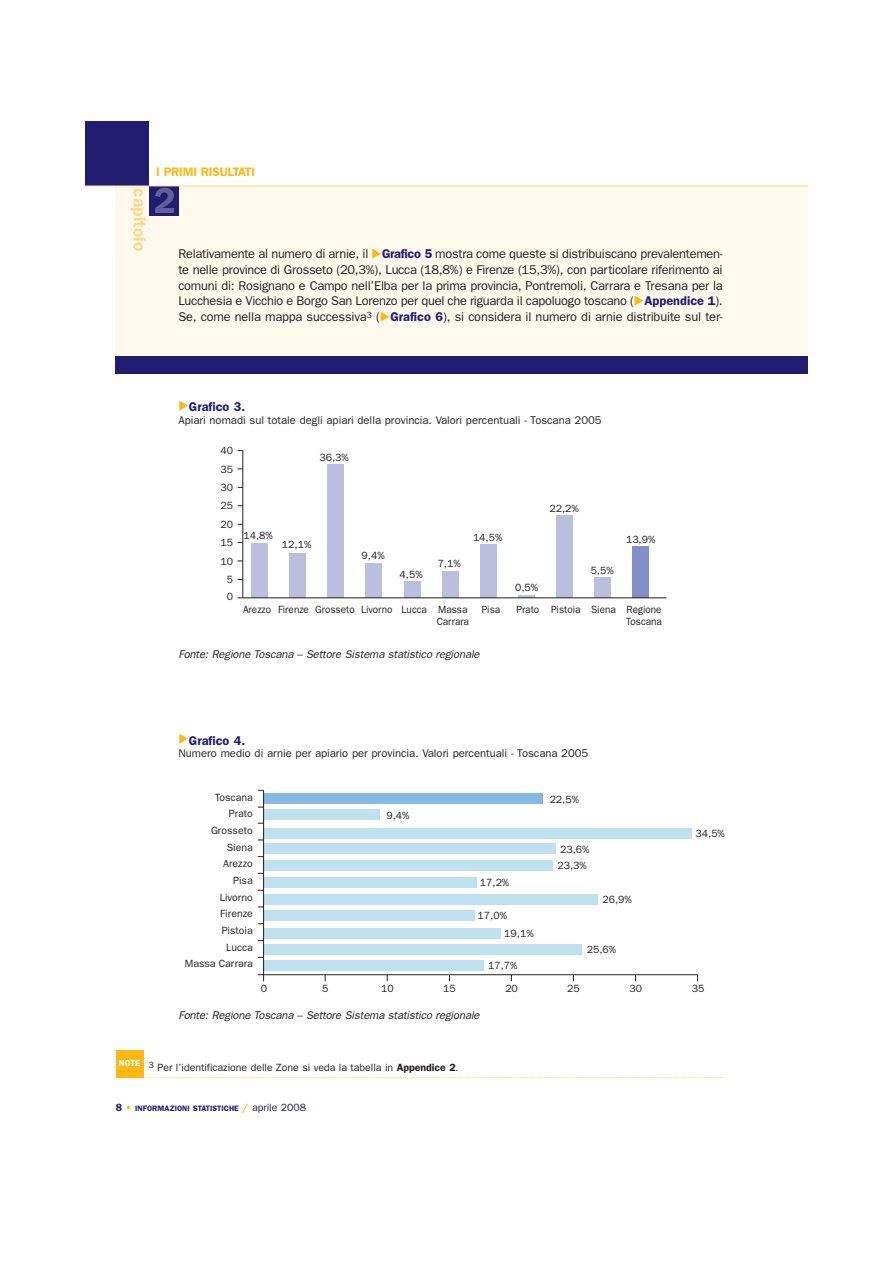
<style>
.page{position:relative;width:893px;height:1263px;background:#fff}
.page>*{position:absolute;margin:0;border:0;box-sizing:border-box;transform-origin:0 0}
.t1{font:600 36.3px "Franklin Gothic";color:#635f99}
.t2{font:600 17.4px "Franklin Gothic";color:#fed88f}
.t3{font:12.75px/15.8px "Franklin Gothic";letter-spacing:-.01em;color:#231f20;text-align:justify}
.t4{font:600 12.75px "Franklin Gothic";color:#201c70}
.t5{font:600 12.3px "Franklin Gothic";letter-spacing:-.01em;color:#fcb814}
.t6{font:11.25px "Franklin Gothic";color:#231f20}
.t7{font:italic 11.25px "Franklin Gothic";letter-spacing:-.01em;color:#231f20}
.t8{font:10.5px/16.6px "Franklin Gothic";color:#231f20}
.t9{font:10.5px/12px "Franklin Gothic";color:#231f20;text-align:right;scale:.95 1}
.t10{font:600 8.7px "Franklin Gothic";color:#fff}
.t11{font:600 7.8px "Franklin Gothic";color:#201c70}
.s1{font-weight:600;color:#201c70}
.s2{font-weight:600}
.s3{font-size:10.5px}
.s4{font-weight:400;font-size:10.5px;color:#fcb814}
.s5{font-size:10.5px;color:#fcb814}
.s6{font-weight:400;font-size:10.5px}
</style>
<div class="page">
<div style="left:116px;top:186px;width:692px;height:178px;background:#fef9ed"></div>
<div style="left:85px;top:121px;width:64px;height:65px;background:#201c70"></div>
<div style="left:116px;top:356px;width:692px;height:17px;background:#201c70"></div>
<div style="left:149px;top:186px;width:30px;height:30px;background:#201c70"></div>
<hr style="left:85px;top:186px;width:723px;height:1px;background:#fed88f">
<div style="left:251px;top:543px;width:17px;height:55px;background:#babfe0"></div>
<div style="left:289px;top:553px;width:17px;height:45px;background:#babfe0"></div>
<div style="left:365px;top:563px;width:17px;height:35px;background:#babfe0"></div>
<div style="left:404px;top:582px;width:16px;height:16px;background:#babfe0"></div>
<div style="left:442px;top:572px;width:16px;height:26px;background:#babfe0"></div>
<div style="left:556px;top:516px;width:17px;height:82px;background:#babfe0"></div>
<div style="left:594px;top:577px;width:17px;height:21px;background:#babfe0"></div>
<div style="left:633px;top:547px;width:16px;height:51px;background:#838fc7"></div>
<svg style="left:518px;top:596px;width:17px;height:2px"></svg>
<div style="left:480px;top:544px;width:17px;height:54px;background:#babfe0"></div>
<div style="left:327px;top:464px;width:17px;height:134px;background:#babfe0"></div>
<hr style="left:238px;top:598px;width:428px;height:1px;background:#231f20">
<hr style="left:243px;top:451px;width:1px;height:147px;background:#231f20">
<div style="left:263px;top:810px;width:117px;height:10px;background:#bee0ef"></div>
<div style="left:263px;top:794px;width:280px;height:10px;background:#85bae4"></div>
<div style="left:263px;top:828px;width:428px;height:10px;background:#bee0ef"></div>
<div style="left:263px;top:844px;width:293px;height:10px;background:#bee0ef"></div>
<div style="left:263px;top:860px;width:289px;height:11px;background:#bee0ef"></div>
<div style="left:263px;top:878px;width:214px;height:10px;background:#bee0ef"></div>
<div style="left:263px;top:894px;width:335px;height:10px;background:#bee0ef"></div>
<div style="left:263px;top:911px;width:212px;height:10px;background:#bee0ef"></div>
<div style="left:263px;top:928px;width:238px;height:10px;background:#bee0ef"></div>
<div style="left:263px;top:944px;width:319px;height:10px;background:#bee0ef"></div>
<div style="left:263px;top:960px;width:220px;height:10px;background:#bee0ef"></div>
<hr style="left:263px;top:790px;width:1px;height:191px;background:#231f20">
<hr style="left:258px;top:974px;width:440px;height:1px;background:#231f20">
<svg style="left:144px;top:1077px;width:579px;height:1px"></svg>
<div style="left:116px;top:1050px;width:28px;height:28px;background:#fcb814"></div>
<p class="t5" style="left:156px;top:168px;width:100px">I PRIMI RISULTATI</p>
<h2 class="t2" style="left:146px;top:188px;width:64px;rotate:90deg">capitolo</h2>
<h1 class="t1" style="left:154px;top:188px;width:23px">2</h1>
<p class="t3" style="left:178px;top:247px;width:546px">Relativamente al numero di arnie, il <span class="s1">Grafico 5</span> mostra come queste si distribuiscano prevalentemen&shy;te nelle province di Grosseto (20,3%), Lucca (18,8%) e Firenze (15,3%), con particolare riferimento ai comuni di: Rosignano e Campo nell’Elba per la prima provincia, Pontremoli, Carrara e Tresana per la Lucchesia e Vicchio e Borgo San Lorenzo per quel che riguarda il capoluogo toscano ( <span class="s1">Appendice 1</span>).<br>Se, come nella mappa successiva<sup>3</sup> ( <span class="s1">Grafico 6</span>), si considera il numero di arnie distribuite sul ter-</p>
<p class="t4" style="left:189px;top:403px;width:58px">Grafico 3.</p>
<p class="t6" style="left:178px;top:416px;width:425px">Apiari nomadi sul totale degli apiari della provincia. Valori percentuali - Toscana 2005</p>
<p class="t8" style="left:221px;top:443px;width:14px">40</p>
<p class="t8" style="left:221px;top:462px;width:14px">35</p>
<p class="t8" style="left:221px;top:480px;width:14px">30</p>
<p class="t8" style="left:221px;top:498px;width:14px">25</p>
<p class="t8" style="left:221px;top:517px;width:14px">20</p>
<p class="t8" style="left:221px;top:535px;width:14px">15</p>
<p class="t8" style="left:221px;top:554px;width:14px">10</p>
<p class="t8" style="left:227px;top:572px;width:8px">5</p>
<p class="t8" style="left:227px;top:589px;width:8px">0</p>
<p class="t8" style="left:319px;top:450px;width:31px">36,3%</p>
<p class="t8" style="left:243px;top:528px;width:31px">14,8%</p>
<p class="t8" style="left:282px;top:537px;width:31px">12,1%</p>
<p class="t8" style="left:362px;top:548px;width:25px">9,4%</p>
<p class="t8" style="left:400px;top:567px;width:25px">4,5%</p>
<p class="t8" style="left:438px;top:556px;width:25px">7,1%</p>
<p class="t8" style="left:473px;top:530px;width:31px">14,5%</p>
<p class="t8" style="left:549px;top:501px;width:31px">22,2%</p>
<p class="t8" style="left:515px;top:580px;width:25px">0,5%</p>
<p class="t8" style="left:591px;top:563px;width:25px">5,5%</p>
<p class="t8" style="left:626px;top:532px;width:31px">13,9%</p>
<p class="t9" style="left:243px;top:604px;width:239px">Arezzo Firenze Grosseto Livorno Lucca Massa<br>Carrara</p>
<p class="t9" style="left:516px;top:604px;width:155px">Prato Pistoia Siena Regione<br>Toscana</p>
<p class="t9" style="left:482px;top:604px;width:21px">Pisa</p>
<p class="t7" style="left:178px;top:650px;width:305px">Fonte: Regione Toscana – Settore Sistema statistico regionale</p>
<p class="t4" style="left:189px;top:736px;width:58px">Grafico 4.</p>
<p class="t6" style="left:178px;top:750px;width:411px">Numero medio di arnie per apiario per provincia. Valori percentuali - Toscana 2005</p>
<p class="t8" style="left:185px;top:790px;width:69px;text-align:right">Toscana<br>Prato<br>Grosseto<br>Siena<br>Arezzo<br>Pisa<br>Livorno<br>Firenze<br>Pistoia<br>Lucca<br>Massa Carrara</p>
<p class="t8" style="left:386px;top:808px;width:25px">9,4%</p>
<p class="t8" style="left:480px;top:875px;width:31px">17,2%</p>
<p class="t8" style="left:478px;top:908px;width:31px">17,0%</p>
<p class="t8" style="left:504px;top:926px;width:31px">19,1%</p>
<p class="t8" style="left:488px;top:958px;width:31px">17,7%</p>
<p class="t8" style="left:550px;top:792px;width:31px">22,5%</p>
<p class="t8" style="left:557px;top:842px;width:34px;line-height:16px">23,6%<br>23,3%</p>
<p class="t8" style="left:602px;top:892px;width:31px">26,9%</p>
<p class="t8" style="left:587px;top:942px;width:31px">25,6%</p>
<p class="t8" style="left:695px;top:826px;width:31px">34,5%</p>
<p class="t8" style="left:261px;top:981px;width:8px">0</p>
<p class="t8" style="left:322px;top:981px;width:8px">5</p>
<p class="t8" style="left:381px;top:981px;width:14px">10</p>
<p class="t8" style="left:443px;top:981px;width:14px">15</p>
<p class="t8" style="left:505px;top:981px;width:14px">20</p>
<p class="t7" style="left:178px;top:1011px;width:305px">Fonte: Regione Toscana – Settore Sistema statistico regionale</p>
<p class="t10" style="left:119px;top:1060px;width:23px">NOTE</p>
<p class="t8" style="left:149px;top:1060px;width:312px"><sup>3</sup> Per l’identificazione delle Zone si veda la tabella in <span class="s2">Appendice 2</span>.</p>
<p class="t11" style="left:116px;top:1105px;width:192px"><span class="s3">8</span> <span class="s4">•</span> INFORMAZIONI STATISTICHE <span class="s5">/</span> <span class="s6">aprile 2008</span></p>
<p class="t8" style="left:567px;top:981px;width:14px">25</p>
<p class="t8" style="left:629px;top:981px;width:14px">30</p>
<p class="t8" style="left:692px;top:981px;width:14px">35</p>
</div>
